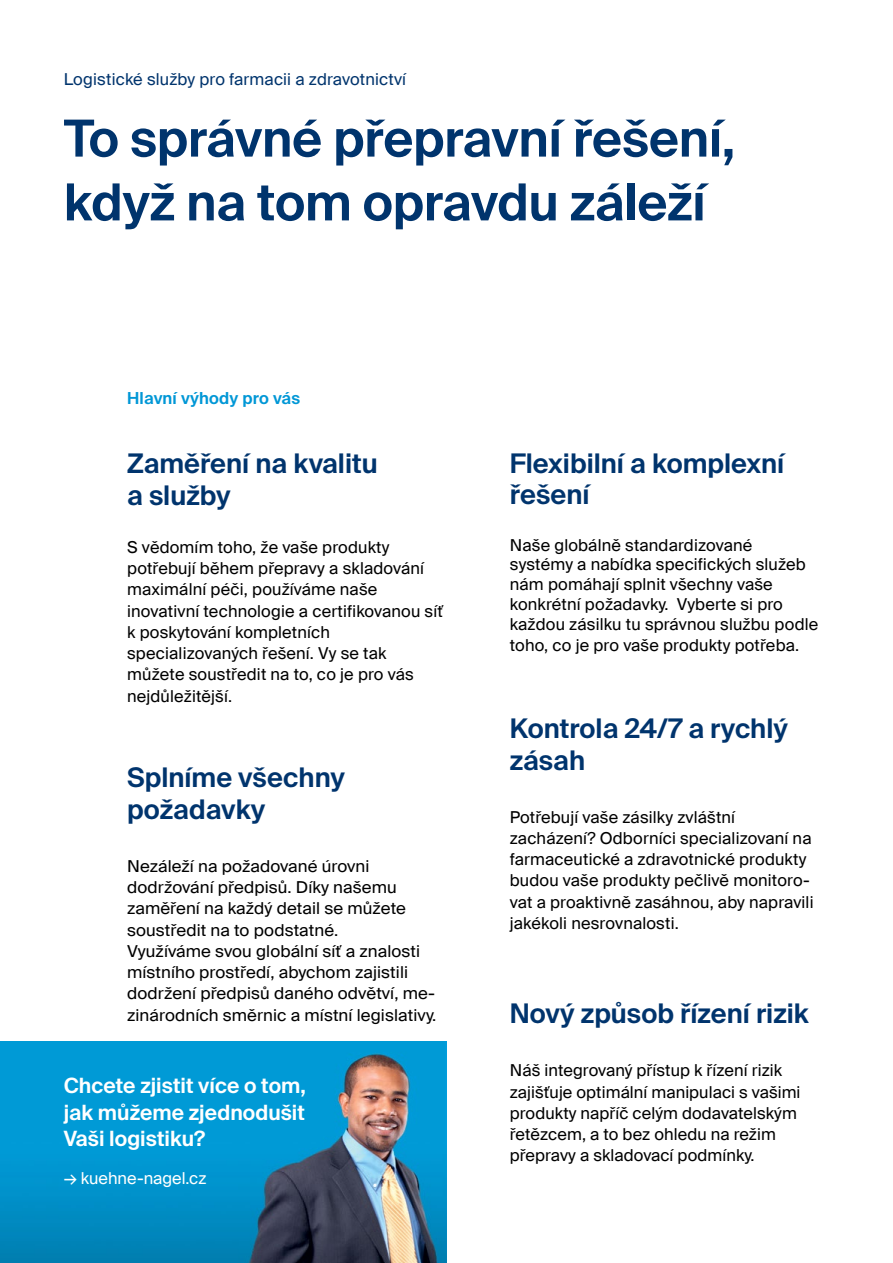
<style>
.page{position:relative;width:893px;height:1263px;background:#fff}
.page>*{position:absolute;margin:0;border:0;box-sizing:border-box;transform-origin:0 0}
.t1{font:600 51px/63.8px "Suisse Intl";letter-spacing:-.005em;color:#00346d}
.t2{font:600 27px/32px "Suisse Intl";color:#00346d}
.t3{font:600 21px/26.5px "Suisse Intl";color:#fff;text-align:justify}
.t4{font:16.5px/21.3px "Suisse Intl";letter-spacing:.01em;color:#000}
.t5{font:16.5px "Suisse Intl";letter-spacing:.01em;color:#00346d}
.t6{font:600 16.5px "Suisse Intl";letter-spacing:.01em;color:#0097d6}
.t7{font:16.5px "Suisse Intl";color:#fff}
</style>
<div class="page">
<img style="left:0;top:1042px;width:446px;height:221px">
<p class="t5" style="left:64px;top:70px;width:344px">Logistické služby pro farmacii a zdravotnictví</p>
<h1 class="t1" style="left:64px;top:107px;width:673px">To správné přepravní řešení, když na tom opravdu záleží</h1>
<p class="t6" style="left:127px;top:388px;width:174px">Hlavní výhody pro vás</p>
<h2 class="t2" style="left:127px;top:448px;width:252px">Zaměření na kvalitu a služby</h2>
<p class="t4" style="left:127px;top:536px;width:318px">S vědomím toho, že vaše produkty potřebují během přepravy a skladování maximální péči, používáme naše inovativní technologie a certifikovanou síť k poskytování kompletních specializovaných řešení. Vy se tak můžete soustředit na to, co je pro vás nejdůležitější.</p>
<h2 class="t2" style="left:127px;top:761px;width:219px">Splníme všechny požadavky</h2>
<p class="t4" style="left:127px;top:855px;width:311px">Nezáleží na požadované úrovni dodržování předpisů. Díky našemu zaměření na každý detail se můžete soustředit na to podstatné.<br>Využíváme svou globální síť a znalosti místního prostředí, abychom zajistili dodržení předpisů daného odvětví, me&shy;zinárodních směrnic a místní legislativy.</p>
<p class="t3" style="left:64px;top:1073px;width:244px">Chcete zjistit více o tom, jak můžeme zjednodušit Vaši logistiku?</p>
<p class="t7" style="left:64px;top:1168px;width:144px">→ kuehne-nagel.cz</p>
<h2 class="t2" style="left:510px;top:448px;width:276px;line-height:30.5px">Flexibilní a komplexní řešení</h2>
<p class="t4" style="left:510px;top:535px;width:310px;line-height:19.8px">Naše globálně standardizované systémy a nabídka specifických služeb nám pomáhají splnit všechny vaše konkrétní požadavky. Vyberte si pro každou zásilku tu správnou službu podle</p>
<p class="t4" style="left:510px;top:635px;width:291px">toho, co je pro vaše produkty potřeba.</p>
<h2 class="t2" style="left:510px;top:712px;width:280px">Kontrola 24/7 a rychlý zásah</h2>
<p class="t4" style="left:510px;top:806px;width:305px">Potřebují vaše zásilky zvláštní zacházení? Odborníci specializovaní na farmaceutické a zdravotnické produkty budou vaše produkty pečlivě monitoro&shy;vat a proaktivně zasáhnou, aby napravili jakékoli nesrovnalosti.</p>
<h2 class="t2" style="left:510px;top:998px;width:300px">Nový způsob řízení rizik</h2>
<p class="t4" style="left:510px;top:1060px;width:292px">Náš integrovaný přístup k řízení rizik zajišťuje optimální manipulaci s vašimi produkty napříč celým dodavatelským řetězcem, a to bez ohledu na režim přepravy a skladovací podmínky.</p>
</div>
